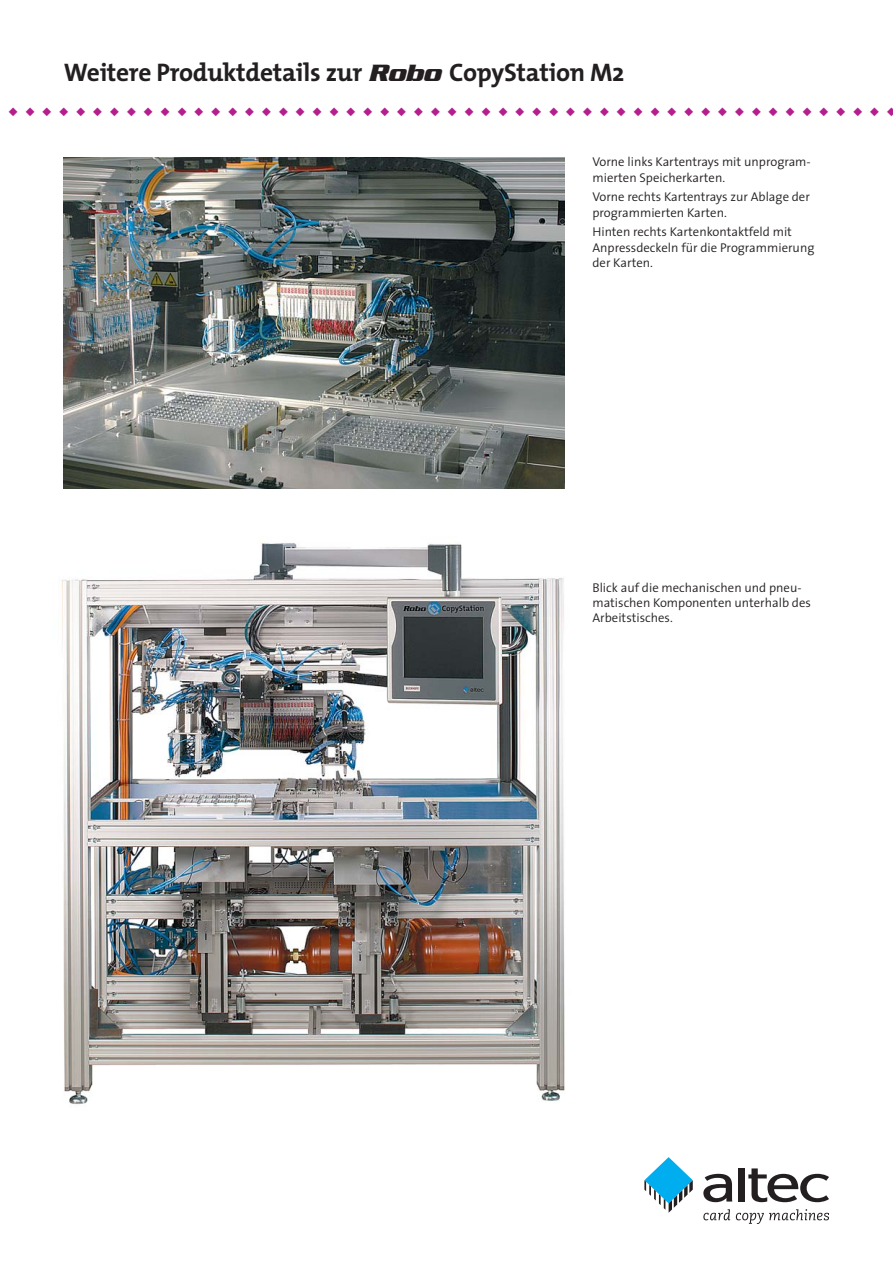
<style>
.page{position:relative;width:893px;height:1263px;background:#fff}
.page>*{position:absolute;margin:0;border:0;box-sizing:border-box;transform-origin:0 0}
.t1{font:700 25.5px "The Mix";letter-spacing:-.015em;color:#231f20}
.t2{font:300 12.75px/15.3px "The Sans";color:#231f20}
.t3{font:12px "Zapf Dingbats";color:#b41e8e}
.s1{font-family:"Serpentine";font-style:italic}
</style>
<div class="page">
<img style="left:64px;top:157px;width:501px;height:332px">
<img style="left:61px;top:543px;width:504px;height:562px">
<svg style="left:644px;top:1157px;width:49px;height:56px"></svg>
<svg style="left:703px;top:1209px;width:27px;height:11px"></svg>
<svg style="left:736px;top:1209px;width:93px;height:15px"></svg>
<div style="left:738px;top:1168px;width:6px;height:33px;background:#231f20"></div>
<svg style="left:703px;top:1174px;width:29px;height:28px"></svg>
<svg style="left:748px;top:1168px;width:81px;height:34px"></svg>
<h1 class="t1" style="left:64px;top:60px;width:562px">Weitere Produktdetails zur <span class="s1">Robo</span> CopyStation M2</h1>
<p class="t3" style="left:9px;top:106px;width:889px">◆◆◆◆◆◆◆◆◆◆◆◆◆◆◆◆◆◆◆◆◆◆◆◆◆◆◆◆◆◆◆◆◆◆◆◆◆◆◆◆◆◆◆◆◆◆◆◆◆◆◆◆◆</p>
<p class="t2" style="left:592px;top:156px;width:220px">Vorne links Kartentrays mit unprogram&shy;mierten Speicherkarten.</p>
<p class="t2" style="left:592px;top:191px;width:219px">Vorne rechts Kartentrays zur Ablage der programmierten Karten.</p>
<p class="t2" style="left:592px;top:225px;width:223px">Hinten rechts Kartenkontaktfeld mit<br>Anpressdeckeln für die Programmierung der Karten.</p>
<p class="t2" style="left:592px;top:581px;width:220px">Blick auf die mechanischen und pneu&shy;matischen Komponenten unterhalb des<br>Arbeitstisches.</p>
</div>
